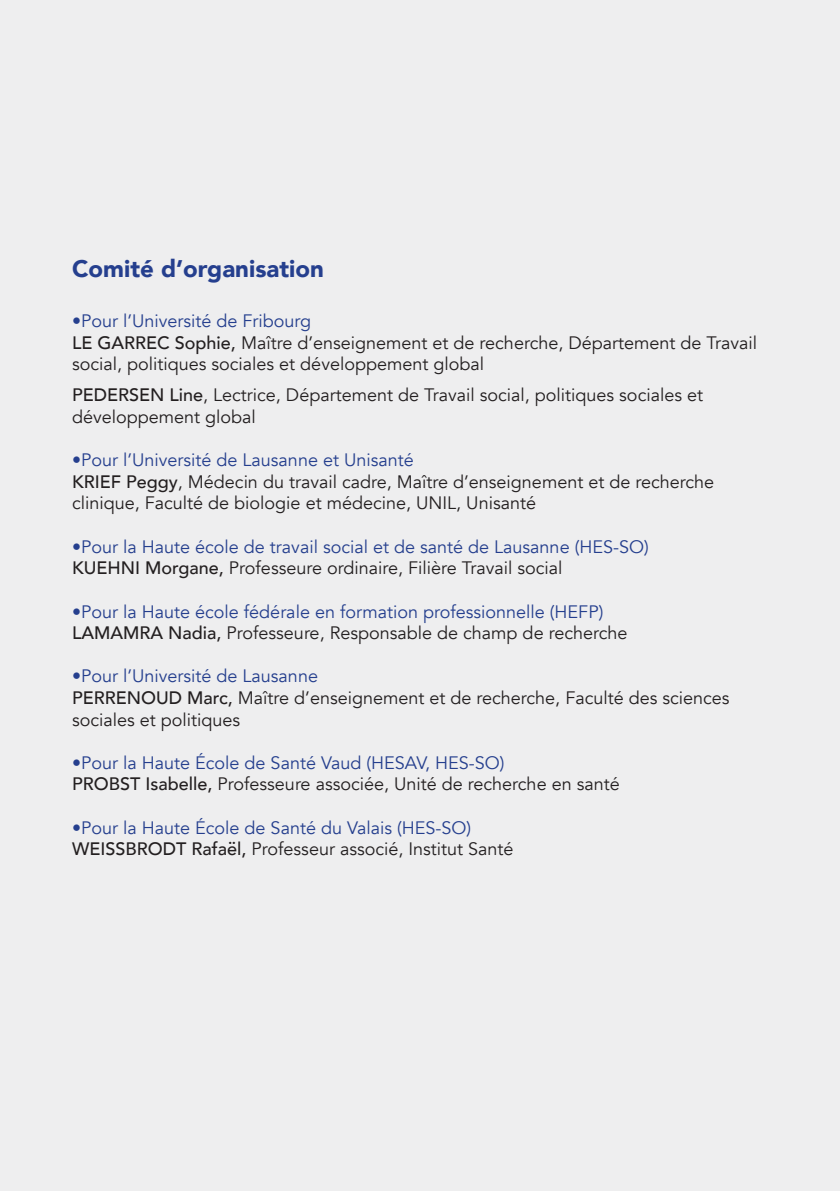
<style>
.page{position:relative;width:840px;height:1191px;background:#fff}
.page>*{position:absolute;margin:0;border:0;box-sizing:border-box;transform-origin:0 0}
.t1{font:900 24px "Avenir";color:#253f8e}
.t2{font:18px/21.6px "Avenir";color:#231f20}
.t3{font:18px "Avenir";color:#253f8e}
.s1{font-weight:500}
</style>
<div class="page">
<div style="left:0;top:0;width:839px;height:1191px;background:#eeeeef"></div>
<p class="t1" style="left:72px;top:248px;width:253px">Comité d’organisation</p>
<p class="t3" style="left:72px;top:310px;width:240px">•Pour l’Université de Fribourg</p>
<p class="t2" style="left:72px;top:332px;width:686px"><span class="s1">LE GARREC Sophie,</span> Maître d’enseignement et de recherche, Département de Travail social, politiques sociales et développement global</p>
<p class="t2" style="left:72px;top:385px;width:632px"><span class="s1">PEDERSEN Line</span>, Lectrice, Département de Travail social, politiques sociales et développement global</p>
<p class="t3" style="left:72px;top:449px;width:343px">•Pour l’Université de Lausanne et Unisanté</p>
<p class="t2" style="left:72px;top:471px;width:643px"><span class="s1">KRIEF Peggy</span>, Médecin du travail cadre, Maître d’enseignement et de recherche clinique, Faculté de biologie et médecine, UNIL, Unisanté</p>
<p class="t3" style="left:72px;top:536px;width:578px">•Pour la Haute école de travail social et de santé de Lausanne (HES-SO)</p>
<p class="t2" style="left:72px;top:557px;width:491px"><span class="s1">KUEHNI Morgane,</span> Professeure ordinaire, Filière Travail social</p>
<p class="t3" style="left:72px;top:600px;width:532px">•Pour la Haute école fédérale en formation professionnelle (HEFP)</p>
<p class="t2" style="left:72px;top:622px;width:556px"><span class="s1">LAMAMRA Nadia,</span> Professeure, Responsable de champ de recherche</p>
<p class="t3" style="left:72px;top:665px;width:247px">•Pour l’Université de Lausanne</p>
<p class="t2" style="left:72px;top:687px;width:658px"><span class="s1">PERRENOUD Marc,</span> Maître d’enseignement et de recherche, Faculté des sciences sociales et politiques</p>
<p class="t3" style="left:72px;top:752px;width:433px">•Pour la Haute École de Santé Vaud (HESAV, HES-SO)</p>
<p class="t2" style="left:72px;top:773px;width:549px"><span class="s1">PROBST Isabelle,</span> Professeure associée, Unité de recherche en santé</p>
<p class="t3" style="left:72px;top:816px;width:400px">•Pour la Haute École de Santé du Valais (HES-SO)</p>
<p class="t2" style="left:72px;top:838px;width:443px"><span class="s1">WEISSBRODT Rafaël,</span> Professeur associé, Institut Santé</p>
</div>
